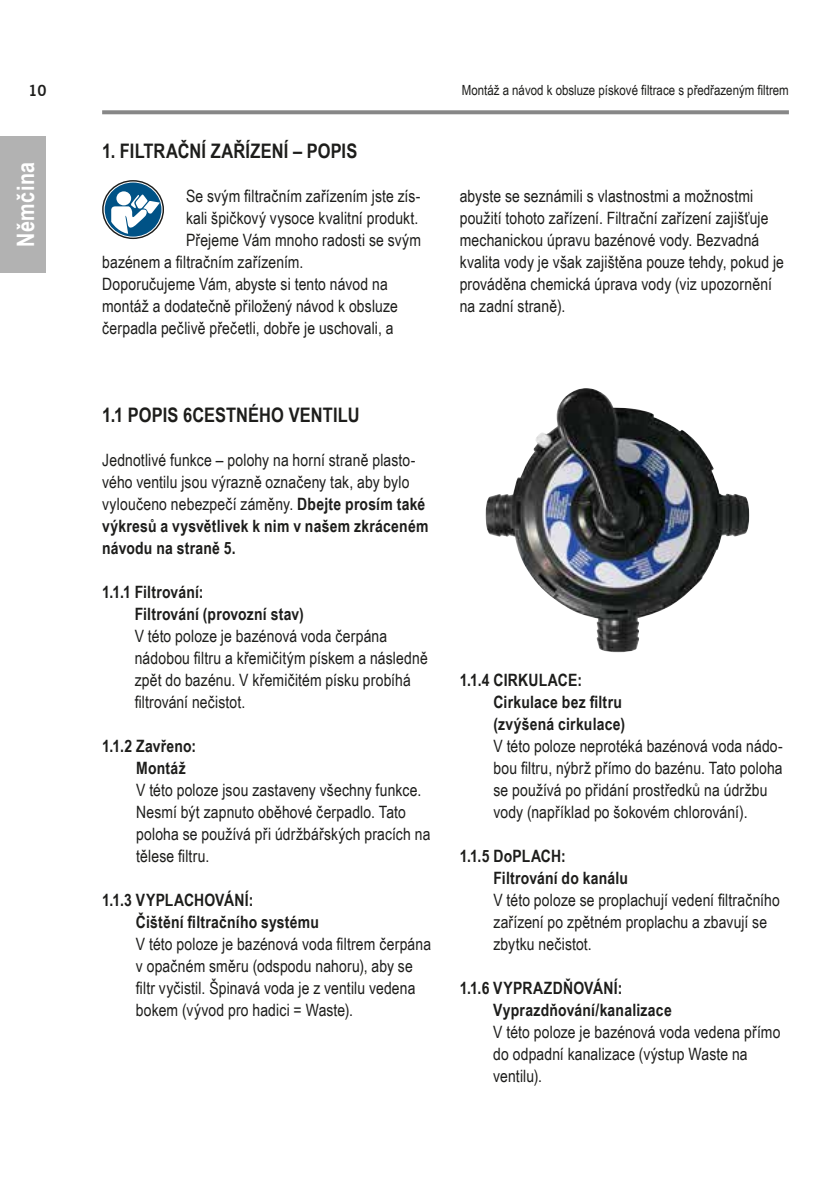
<style>
.page{position:relative;width:840px;height:1191px;background:#fff}
.page>*{position:absolute;margin:0;border:0;box-sizing:border-box;transform-origin:0 0}
.t1{font:700 24px "Arial Narrow";letter-spacing:.02em;color:#fff}
.t2{font:700 20px "Arial Narrow";letter-spacing:.01em;color:#1d1d1b}
.t3{font:17px/22px "Arial Narrow";letter-spacing:.01em;color:#1d1d1b}
.t4{font:700 17px/22px "Arial Narrow";letter-spacing:.015em;color:#1d1d1b}
.t5{font:700 15px "News Gothic BT";color:#1d1d1b}
.t6{font:14px "Arial Narrow";color:#1d1d1b}
.s1{font-weight:700}
</style>
<div class="page">
<svg style="left:102px;top:110px;width:686px;height:4px;background:#8f8f8f"></svg>
<div style="left:0;top:136px;width:45px;height:136px;background:#b2b2b2"></div>
<div style="left:102px;top:180px;width:62px;height:59px;border:1px solid #1d1d1b;border-radius:50%"></div>
<svg style="left:105px;top:182px;width:56px;height:55px"></svg>
<img style="left:485px;top:388px;width:263px;height:264px">
<p class="t5" style="left:28px;top:82px;width:20px">10</p>
<p class="t6" style="left:461px;top:80px;width:328px">Montáž a návod k obsluze pískové filtrace s předřazeným filtrem</p>
<h1 class="t1" style="left:7px;top:247px;width:86px;rotate:-90deg">Němčina</h1>
<p class="t2" style="left:102px;top:136px;width:256px">1. FILTRAČNÍ ZAŘÍZENÍ – POPIS</p>
<p class="t3" style="left:186px;top:184px;width:236px">Se svým filtračním zařízením jste zís-</p>
<p class="t3" style="left:186px;top:206px;width:234px">kali špičkový vysoce kvalitní produkt.</p>
<p class="t3" style="left:186px;top:228px;width:236px">Přejeme Vám mnoho radosti se svým</p>
<p class="t3" style="left:102px;top:250px;width:203px">bazénem a filtračním zařízením.</p>
<p class="t3" style="left:102px;top:272px;width:287px">Doporučujeme Vám, abyste si tento návod na</p>
<p class="t3" style="left:102px;top:294px;width:297px">montáž a dodatečně přiložený návod k obsluze</p>
<p class="t3" style="left:102px;top:316px;width:293px">čerpadla pečlivě přečetli, dobře je uschovali, a</p>
<p class="t2" style="left:102px;top:400px;width:259px">1.1 POPIS 6CESTNÉHO VENTILU</p>
<p class="t3" style="left:102px;top:448px;width:327px">Jednotlivé funkce – polohy na horní straně plasto&shy;vého ventilu jsou výrazně označeny tak, aby bylo vyloučeno nebezpečí záměny. <span class="s1">Dbejte prosím také výkresů a vysvětlivek k nim v našem zkráceném návodu na straně 5.</span></p>
<p class="t4" style="left:135px;top:580px;width:170px;text-indent:-33px">1.1.1 Filtrování:<br>Filtrování (provozní stav)</p>
<p class="t3" style="left:135px;top:624px;width:294px">V této poloze je bazénová voda čerpána nádobou filtru a křemičitým pískem a následně zpět do bazénu. V křemičitém písku probíhá filtrování nečistot.</p>
<p class="t4" style="left:136px;top:734px;width:62px;text-indent:-34px">1.1.2 Zavřeno:<br>Montáž</p>
<p class="t3" style="left:136px;top:778px;width:295px">V této poloze jsou zastaveny všechny funkce.<br>Nesmí být zapnuto oběhové čerpadlo. Tato poloha se používá při údržbářských pracích na tělese filtru.</p>
<p class="t4" style="left:136px;top:888px;width:184px;text-indent:-34px">1.1.3 VYPLACHOVÁNÍ:<br>Čištění filtračního systému</p>
<p class="t3" style="left:136px;top:932px;width:296px">V této poloze je bazénová voda filtrem čerpána v opačném směru (odspodu nahoru), aby se filtr vyčistil. Špinavá voda je z ventilu vedena bokem (vývod pro hadici = Waste).</p>
<p class="t3" style="left:459px;top:184px;width:325px">abyste se seznámili s vlastnostmi a možnostmi použití tohoto zařízení. Filtrační zařízení zajišťuje mechanickou úpravu bazénové vody. Bezvadná kvalita vody je však zajištěna pouze tehdy, pokud je prováděna chemická úprava vody (viz upozornění na zadní straně).</p>
<p class="t4" style="left:493px;top:668px;width:133px;text-indent:-34px">1.1.4 CIRKULACE:<br>Cirkulace bez filtru (zvýšená cirkulace)</p>
<p class="t3" style="left:493px;top:734px;width:291px">V této poloze neprotéká bazénová voda nádo&shy;bou filtru, nýbrž přímo do bazénu. Tato poloha se používá po přidání prostředků na údržbu vody (například po šokovém chlorování).</p>
<p class="t4" style="left:493px;top:844px;width:136px;text-indent:-34px">1.1.5 DoPLACH:<br>Filtrování do kanálu</p>
<p class="t3" style="left:493px;top:888px;width:288px">V této poloze se proplachují vedení filtračního zařízení po zpětném proplachu a zbavují se zbytku nečistot.</p>
<p class="t4" style="left:493px;top:976px;width:180px;text-indent:-34px">1.1.6 VYPRAZDŇOVÁNÍ:<br>Vyprazdňování/kanalizace</p>
<p class="t3" style="left:493px;top:1020px;width:288px">V této poloze je bazénová voda vedena přímo do odpadní kanalizace (výstup Waste na ventilu).</p>
</div>
